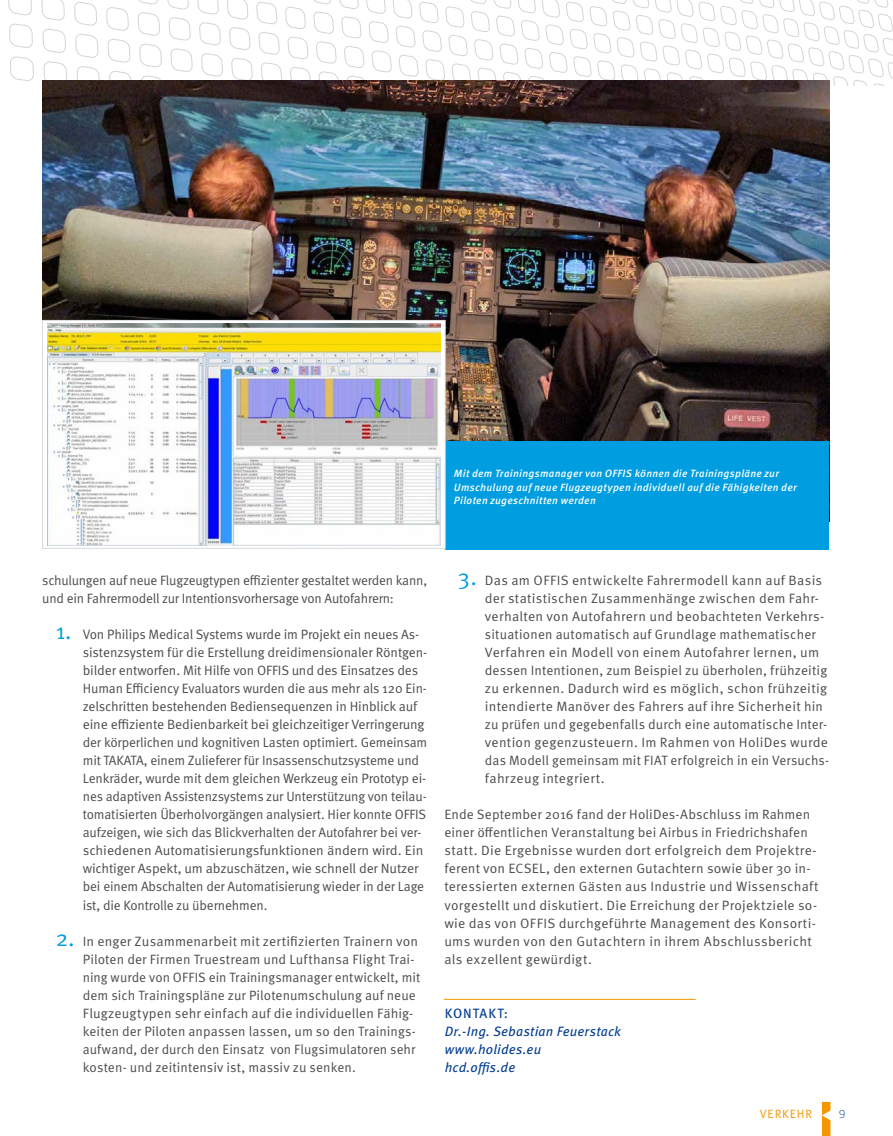
<style>
.page{position:relative;width:893px;height:1136px;background:#fff}
.page>*{position:absolute;margin:0;border:0;box-sizing:border-box;transform-origin:0 0}
.t1{font:13.5px/18px "Meta OT";color:#4b4b4d}
.t2{font:italic 13.5px/18px "Meta OT";letter-spacing:.015em;color:#003d90}
.t3{font:13.5px "Meta OT";letter-spacing:.065em;color:#003d90}
.t4{font:12px "Meta OT";letter-spacing:.07em;color:#f39800}
.t5{font:100 12px "PF Agora Slab Pro";color:#003d90}
.t6{font:italic 500 10.5px/13.5px "Meta OT";letter-spacing:.025em;color:#fff}
.s1{font-size:22.5px;color:#009ee0}
</style>
<div class="page">
<svg style="left:8px;top:0;width:885px;height:85px"></svg>
<svg style="left:822px;top:1102px;width:8px;height:33px"></svg>
<hr style="left:444px;top:998px;width:252px;height:1px;background:#f39800">
<img style="left:43px;top:81px;width:786px;height:360px">
<div style="left:445px;top:441px;width:384px;height:108px;background:#009ee0"></div>
<svg style="left:44px;top:322px;width:399px;height:224px"></svg>
<img style="left:47px;top:323px;width:393px;height:222px">
<div style="left:42px;top:320px;width:403px;height:228px;border:1px solid #d9dadb"></div>
<p class="t6" style="left:454px;top:467px;width:344px">Mit dem Trainingsmanager von OFFIS können die Trainingspläne zur<br>Umschulung auf neue Flugzeugtypen individuell auf die Fähigkeiten der<br>Piloten zugeschnitten werden</p>
<p class="t1" style="left:42px;top:571px;width:386px">schulungen auf neue Flugzeugtypen effizienter gestaltet werden kann, und ein Fahrermodell zur Intentionsvorhersage von Autofahrern:</p>
<p class="t1" style="left:83px;top:625px;width:346px;text-indent:-27px"><span class="s1">1.</span> Von Philips Medical Systems wurde im Projekt ein neues As&shy;sistenzsystem für die Erstellung dreidimensionaler Röntgen&shy;bilder entworfen. Mit Hilfe von OFFIS und des Einsatzes des Human Efficiency Evaluators wurden die aus mehr als 120 Ein&shy;zelschritten bestehenden Bediensequenzen in Hinblick auf eine effiziente Bedienbarkeit bei gleichzeitiger Verringerung der körperlichen und kognitiven Lasten optimiert. Gemeinsam mit TAKATA, einem Zulieferer für Insassenschutzsysteme und Lenkräder, wurde mit dem gleichen Werkzeug ein Prototyp ei&shy;nes adaptiven Assistenzsystems zur Unterstützung von teilau&shy;tomatisierten Überholvorgängen analysiert. Hier konnte OFFIS aufzeigen, wie sich das Blickverhalten der Autofahrer bei ver&shy;schiedenen Automatisierungsfunktionen ändern wird. Ein wichtiger Aspekt, um abzuschätzen, wie schnell der Nutzer bei einem Abschalten der Automatisierung wieder in der Lage ist, die Kontrolle zu übernehmen.</p>
<p class="t1" style="left:83px;top:931px;width:339px;text-indent:-27px"><span class="s1">2.</span> In enger Zusammenarbeit mit zertifizierten Trainern von Piloten der Firmen Truestream und Lufthansa Flight Trai&shy;ning wurde von OFFIS ein Trainingsmanager entwickelt, mit dem sich Trainingspläne zur Pilotenumschulung auf neue Flugzeugtypen sehr einfach auf die individuellen Fähig&shy;keiten der Piloten anpassen lassen, um so den Trainings&shy;aufwand, der durch den Einsatz von Flugsimulatoren sehr kosten- und zeitintensiv ist, massiv zu senken.</p>
<p class="t1" style="left:485px;top:571px;width:346px;text-indent:-27px"><span class="s1">3.</span> Das am OFFIS entwickelte Fahrermodell kann auf Basis der statistischen Zusammenhänge zwischen dem Fahr&shy;verhalten von Autofahrern und beobachteten Verkehrs&shy;situationen automatisch auf Grundlage mathematischer Verfahren ein Modell von einem Autofahrer lernen, um dessen Intentionen, zum Beispiel zu überholen, frühzeitig zu erkennen. Dadurch wird es möglich, schon frühzeitig intendierte Manöver des Fahrers auf ihre Sicherheit hin zu prüfen und gegebenfalls durch eine automatische Inter&shy;vention gegenzusteuern. Im Rahmen von HoliDes wurde das Modell gemeinsam mit FIAT erfolgreich in ein Versuchs&shy;fahrzeug integriert.</p>
<p class="t1" style="left:444px;top:805px;width:376px">Ende September 2016 fand der HoliDes-Abschluss im Rahmen einer öffentlichen Veranstaltung bei Airbus in Friedrichshafen statt. Die Ergebnisse wurden dort erfolgreich dem Projektre&shy;ferent von ECSEL, den externen Gutachtern sowie über 30 in&shy;teressierten externen Gästen aus Industrie und Wissenschaft vorgestellt und diskutiert. Die Erreichung der Projektziele so&shy;wie das von OFFIS durchgeführte Management des Konsorti&shy;ums wurden von den Gutachtern in ihrem Abschlussbericht als exzellent gewürdigt.</p>
<p class="t3" style="left:445px;top:1004px;width:65px">KONTAKT:</p>
<p class="t2" style="left:445px;top:1021px;width:177px">Dr.-Ing. Sebastian Feuerstack www.holides.eu<br>hcd.offis.de</p>
<p class="t4" style="left:760px;top:1106px;width:54px">VERKEHR</p>
<p class="t5" style="left:839px;top:1107px;width:8px">9</p>
</div>
